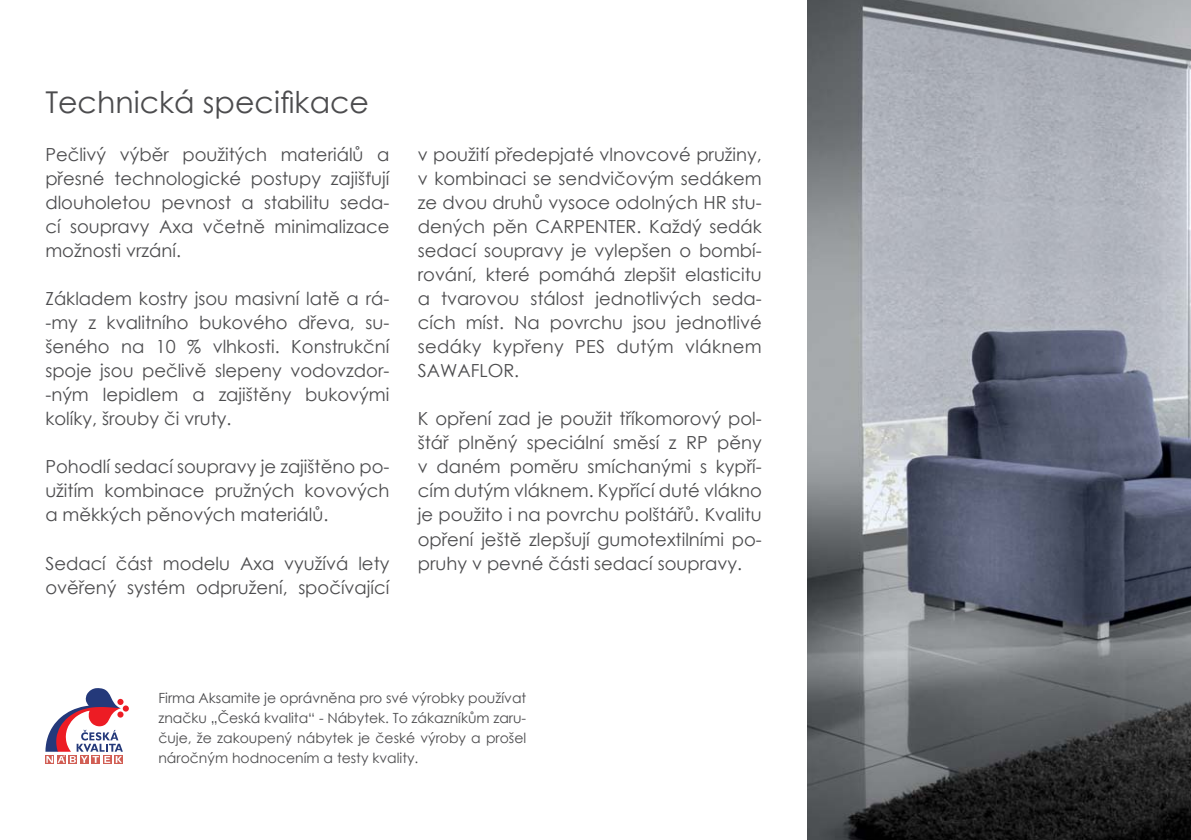
<style>
.page{position:relative;width:1191px;height:840px;background:#fff}
.page>*{position:absolute;margin:0;border:0;box-sizing:border-box;transform-origin:0 0}
.t1{font:30px "Century Gothic";color:#4c4c4e}
.t2{font:18px/24px "Century Gothic";color:#4c4c4e;text-align:justify}
.t3{font:14px/20px "Century Gothic";color:#4c4c4e;text-align:justify}
</style>
<div class="page">
<img style="left:807px;top:0;width:384px;height:839px">
<svg style="left:45px;top:688px;width:84px;height:74px"></svg>
<h1 class="t1" style="left:45px;top:83px;width:325px">Technická specifikace</h1>
<p class="t2" style="left:45px;top:142px;width:345px">Pečlivý výběr použitých materiálů a přesné technologické postupy zajišťují dlouholetou pevnost a stabilitu seda&shy;cí soupravy Axa včetně minimalizace možnosti vrzání.</p>
<p class="t2" style="left:45px;top:286px;width:345px">Základem kostry jsou masivní latě a rá--my z kvalitního bukového dřeva, su&shy;šeného na 10 % vlhkosti. Konstrukční spoje jsou pečlivě slepeny vodovzdor--ným lepidlem a zajištěny bukovými kolíky, šrouby či vruty.</p>
<p class="t2" style="left:45px;top:454px;width:345px">Pohodlí sedací soupravy je zajištěno po&shy;užitím kombinace pružných kovových a měkkých pěnových materiálů.</p>
<p class="t2" style="left:45px;top:550px;width:345px">Sedací část modelu Axa využívá lety ověřený systém odpružení, spočívající</p>
<p class="t2" style="left:418px;top:142px;width:345px">v použití předepjaté vlnovcové pružiny, v kombinaci se sendvičovým sedákem ze dvou druhů vysoce odolných HR stu&shy;dených pěn CARPENTER. Každý sedák sedací soupravy je vylepšen o bombí&shy;rování, které pomáhá zlepšit elasticitu a tvarovou stálost jednotlivých seda&shy;cích míst. Na povrchu jsou jednotlivé sedáky kypřeny PES dutým vláknem SAWAFLOR.</p>
<p class="t2" style="left:418px;top:406px;width:345px">K opření zad je použit tříkomorový pol&shy;štář plněný speciální směsí z RP pěny v daném poměru smíchanými s kypří&shy;cím dutým vláknem. Kypřící duté vlákno je použito i na povrchu polštářů. Kvalitu opření ještě zlepšují gumotextilními po&shy;pruhy v pevné části sedací soupravy.</p>
<p class="t3" style="left:158px;top:687px;width:369px">Firma Aksamite je oprávněna pro své výrobky používat značku „Česká kvalita“ - Nábytek. To zákazníkům zaru&shy;čuje, že zakoupený nábytek je české výroby a prošel náročným hodnocením a testy kvality.</p>
</div>
